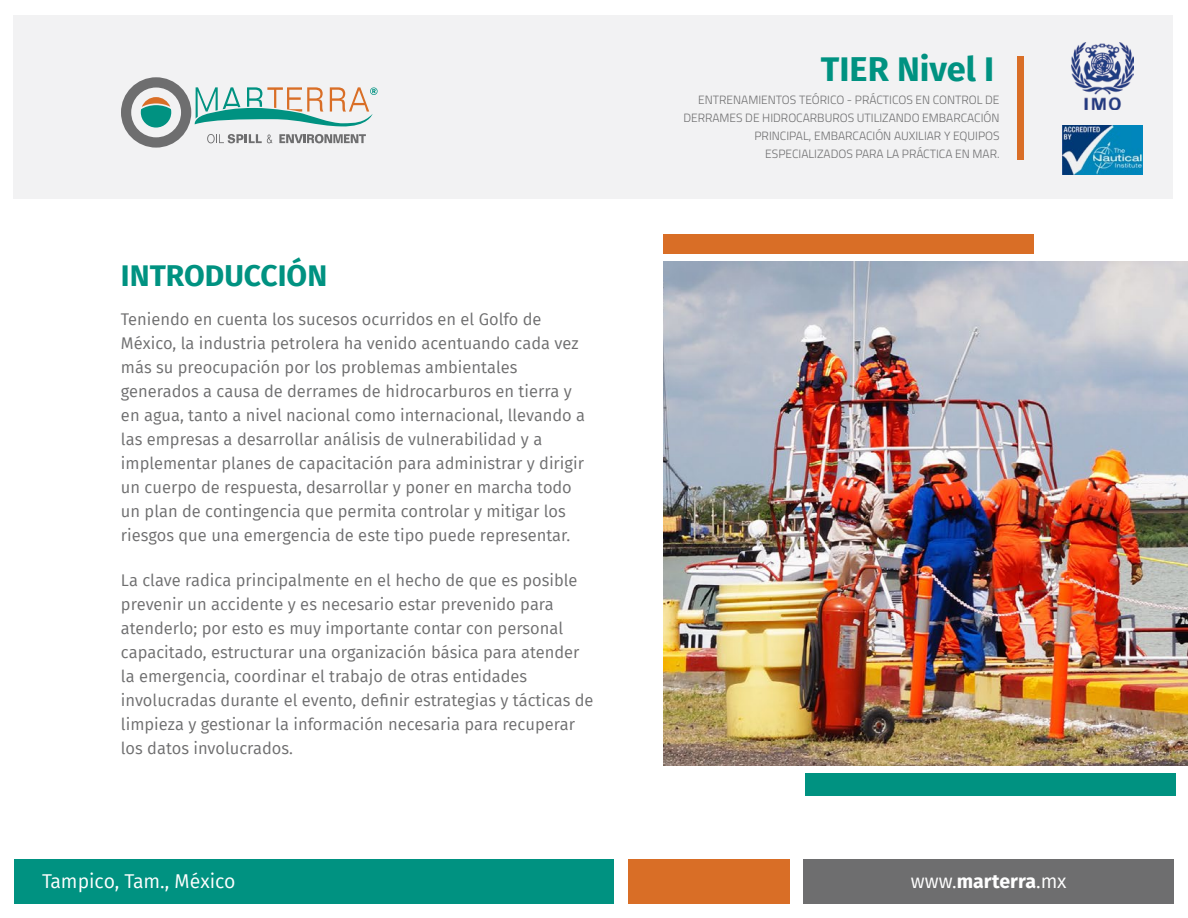
<style>
.page{position:relative;width:1188px;height:918px;background:#fff}
.page>*{position:absolute;margin:0;border:0;box-sizing:border-box;transform-origin:0 0}
.t1{font:700 34.35px "Fira Sans";color:#009281}
.t2{font:700 30px "Fira Sans";color:#009281}
.t3{font:19.5px "Fira Sans";color:#fff}
.t4{font:700 19.5px "Fira Sans";color:#fff}
.t5{font:16.5px/24px "Fira Sans";color:#6e6e6f}
.t6{font:300 12px/18px "Titillium Web";color:#6e6e6f;text-align:right}
.s1{font-weight:400}
</style>
<div class="page">
<div style="left:14px;top:859px;width:600px;height:45px;background:#009281"></div>
<div style="left:628px;top:859px;width:161px;height:45px;background:#d96e26"></div>
<div style="left:803px;top:859px;width:371px;height:45px;background:#6e6e6f"></div>
<div style="left:805px;top:773px;width:371px;height:23px;background:#009281"></div>
<div style="left:663px;top:234px;width:371px;height:20px;background:#d96e26"></div>
<img style="left:663px;top:261px;width:525px;height:504px">
<div style="left:14px;top:15px;width:1159px;height:183px;background:#f2f2f3"></div>
<div style="left:1018px;top:56px;width:6px;height:104px;background:#d96e26"></div>
<svg style="left:121px;top:77px;width:257px;height:71px"></svg>
<img style="left:1072px;top:43px;width:61px;height:66px">
<img style="left:1062px;top:125px;width:81px;height:49px">
<h2 class="t2" style="left:121px;top:254px;width:208px">INTRODUCCIÓN</h2>
<p class="t5" style="left:121px;top:307px;width:466px">Teniendo en cuenta los sucesos ocurridos en el Golfo de México, la industria petrolera ha venido acentuando cada vez más su preocupación por los problemas ambientales generados a causa de derrames de hidrocarburos en tierra y en agua, tanto a nivel nacional como internacional, llevando a las empresas a desarrollar análisis de vulnerabilidad y a implementar planes de capacitación para administrar y dirigir un cuerpo de respuesta, desarrollar y poner en marcha todo un plan de contingencia que permita controlar y mitigar los riesgos que una emergencia de este tipo puede representar.</p>
<p class="t5" style="left:121px;top:568px;width:474px">La clave radica principalmente en el hecho de que es posible prevenir un accidente y es necesario estar prevenido para atenderlo; por esto es muy importante contar con personal capacitado, estructurar una organización básica para atender la emergencia, coordinar el trabajo de otras entidades involucradas durante el evento, definir estrategias y tácticas de limpieza y gestionar la información necesaria para recuperar los datos involucrados.</p>
<h1 class="t1" style="left:821px;top:45px;width:175px">TIER Nivel I</h1>
<p class="t6" style="left:683px;top:90px;width:318px">ENTRENAMIENTOS TEÓRICO - PRÁCTICOS EN CONTROL DE DERRAMES DE HIDROCARBUROS UTILIZANDO EMBARCACIÓN PRINCIPAL, EMBARCACIÓN AUXILIAR Y EQUIPOS ESPECIALIZADOS PARA LA PRÁCTICA EN MAR.</p>
<p class="t3" style="left:42px;top:867px;width:195px">Tampico, Tam., México</p>
<p class="t4" style="left:911px;top:867px;width:157px"><span class="s1">www.</span>marterra<span class="s1">.mx</span></p>
</div>
